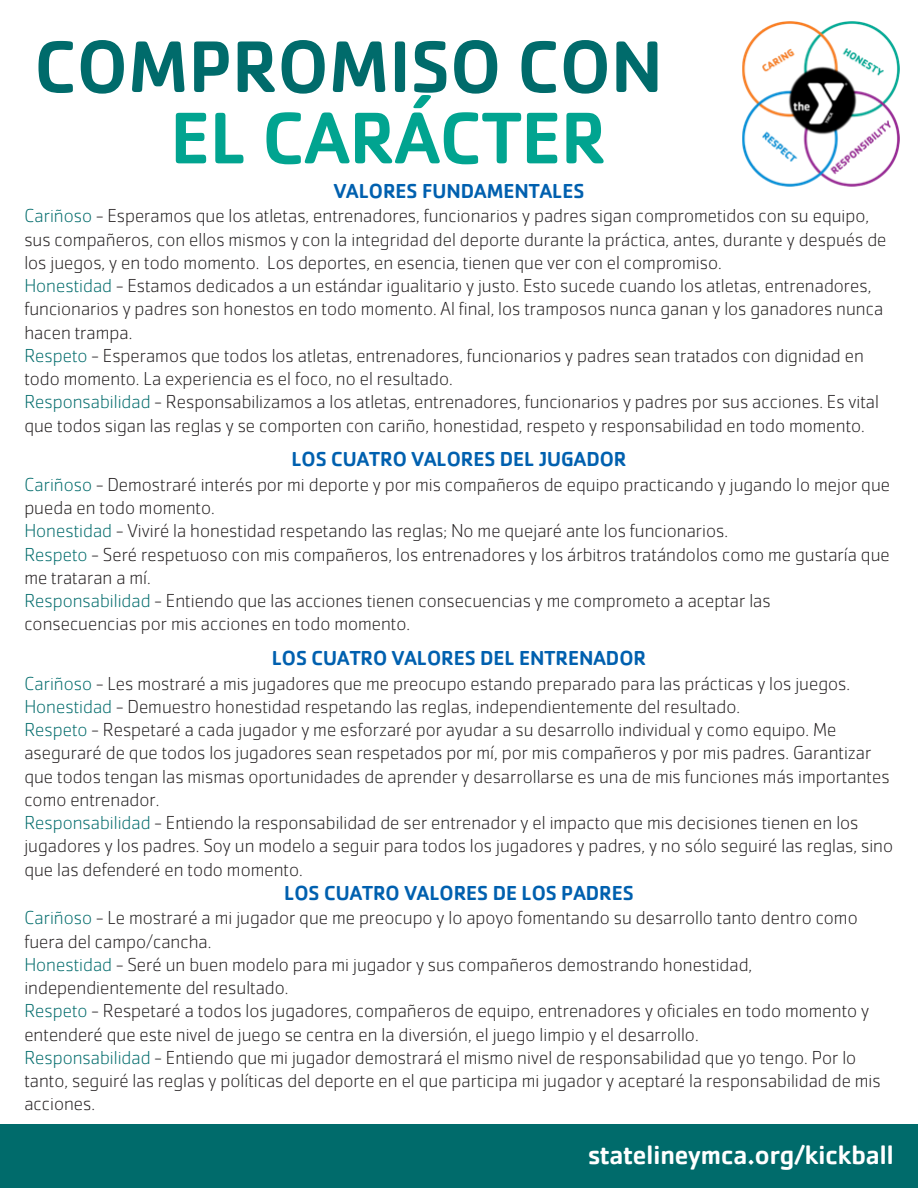
<style>
.page{position:relative;width:918px;height:1188px;background:#fff}
.page>*{position:absolute;margin:0;border:0;box-sizing:border-box;transform-origin:0 0}
.t1{font:500 75.75px "Cachet Pro";color:#006b6b}
.t2{font:500 75.75px "Cachet Pro";color:#01a490}
.t3{font:500 27px "Cachet Pro";color:#fff}
.t4{font:500 21px "Cachet Pro";color:#0060af}
.t5{font:200 19.5px/23.2px "Cachet Pro";color:#231f20}
.s1{color:#006b6b}
</style>
<div class="page">
<img style="left:742px;top:22px;width:158px;height:165px">
<div style="left:0;top:1124px;width:918px;height:64px;background:#006b6b"></div>
<h1 class="t1" style="left:34px;top:19px;width:630px">COMPROMISO CON</h1>
<h1 class="t2" style="left:170px;top:90px;width:438px">EL CARÁCTER</h1>
<p class="t4" style="left:334px;top:177px;width:252px">VALORES FUNDAMENTALES</p>
<p class="t5" style="left:24px;top:204px;width:864px"><span class="s1">Cariñoso</span> - Esperamos que los atletas, entrenadores, funcionarios y padres sigan comprometidos con su equipo, sus compañeros, con ellos mismos y con la integridad del deporte durante la práctica, antes, durante y después de los juegos, y en todo momento. Los deportes, en esencia, tienen que ver con el compromiso.<br><span class="s1">Honestidad</span> - Estamos dedicados a un estándar igualitario y justo. Esto sucede cuando los atletas, entrenadores, funcionarios y padres son honestos en todo momento. Al final, los tramposos nunca ganan y los ganadores nunca hacen trampa.<br><span class="s1">Respeto</span> - Esperamos que todos los atletas, entrenadores, funcionarios y padres sean tratados con dignidad en todo momento. La experiencia es el foco, no el resultado.<br><span class="s1">Responsabilidad</span> - Responsabilizamos a los atletas, entrenadores, funcionarios y padres por sus acciones. Es vital que todos sigan las reglas y se comporten con cariño, honestidad, respeto y responsabilidad en todo momento.</p>
<p class="t4" style="left:291px;top:446px;width:337px">LOS CUATRO VALORES DEL JUGADOR</p>
<p class="t5" style="left:24px;top:473px;width:867px"><span class="s1">Cariñoso</span> - Demostraré interés por mi deporte y por mis compañeros de equipo practicando y jugando lo mejor que pueda en todo momento.<br><span class="s1">Honestidad</span> - Viviré la honestidad respetando las reglas; No me quejaré ante los funcionarios.<br><span class="s1">Respeto</span> - Seré respetuoso con mis compañeros, los entrenadores y los árbitros tratándolos como me gustaría que me trataran a mí.<br><span class="s1">Responsabilidad</span> - Entiendo que las acciones tienen consecuencias y me comprometo a aceptar las<br>consecuencias por mis acciones en todo momento.</p>
<p class="t4" style="left:272px;top:644px;width:376px">LOS CUATRO VALORES DEL ENTRENADOR</p>
<p class="t5" style="left:24px;top:671px;width:870px"><span class="s1">Cariñoso</span> - Les mostraré a mis jugadores que me preocupo estando preparado para las prácticas y los juegos.<br><span class="s1">Honestidad</span> - Demuestro honestidad respetando las reglas, independientemente del resultado.<br><span class="s1">Respeto</span> - Respetaré a cada jugador y me esforzaré por ayudar a su desarrollo individual y como equipo. Me aseguraré de que todos los jugadores sean respetados por mí, por mis compañeros y por mis padres. Garantizar que todos tengan las mismas oportunidades de aprender y desarrollarse es una de mis funciones más importantes como entrenador.<br><span class="s1">Responsabilidad</span> - Entiendo la responsabilidad de ser entrenador y el impacto que mis decisiones tienen en los jugadores y los padres. Soy un modelo a seguir para todos los jugadores y padres, y no sólo seguiré las reglas, sino que las defenderé en todo momento.</p>
<p class="t4" style="left:284px;top:879px;width:351px">LOS CUATRO VALORES DE LOS PADRES</p>
<p class="t5" style="left:24px;top:906px;width:858px"><span class="s1">Cariñoso</span> - Le mostraré a mi jugador que me preocupo y lo apoyo fomentando su desarrollo tanto dentro como fuera del campo/cancha.<br><span class="s1">Honestidad</span> - Seré un buen modelo para mi jugador y sus compañeros demostrando honestidad, independientemente del resultado.<br><span class="s1">Respeto</span> - Respetaré a todos los jugadores, compañeros de equipo, entrenadores y oficiales en todo momento y entenderé que este nivel de juego se centra en la diversión, el juego limpio y el desarrollo.<br><span class="s1">Responsabilidad</span> - Entiendo que mi jugador demostrará el mismo nivel de responsabilidad que yo tengo. Por lo tanto, seguiré las reglas y políticas del deporte en el que participa mi jugador y aceptaré la responsabilidad de mis acciones.</p>
<h2 class="t3" style="left:588px;top:1138px;width:307px">statelineymca.org/kickball</h2>
</div>
